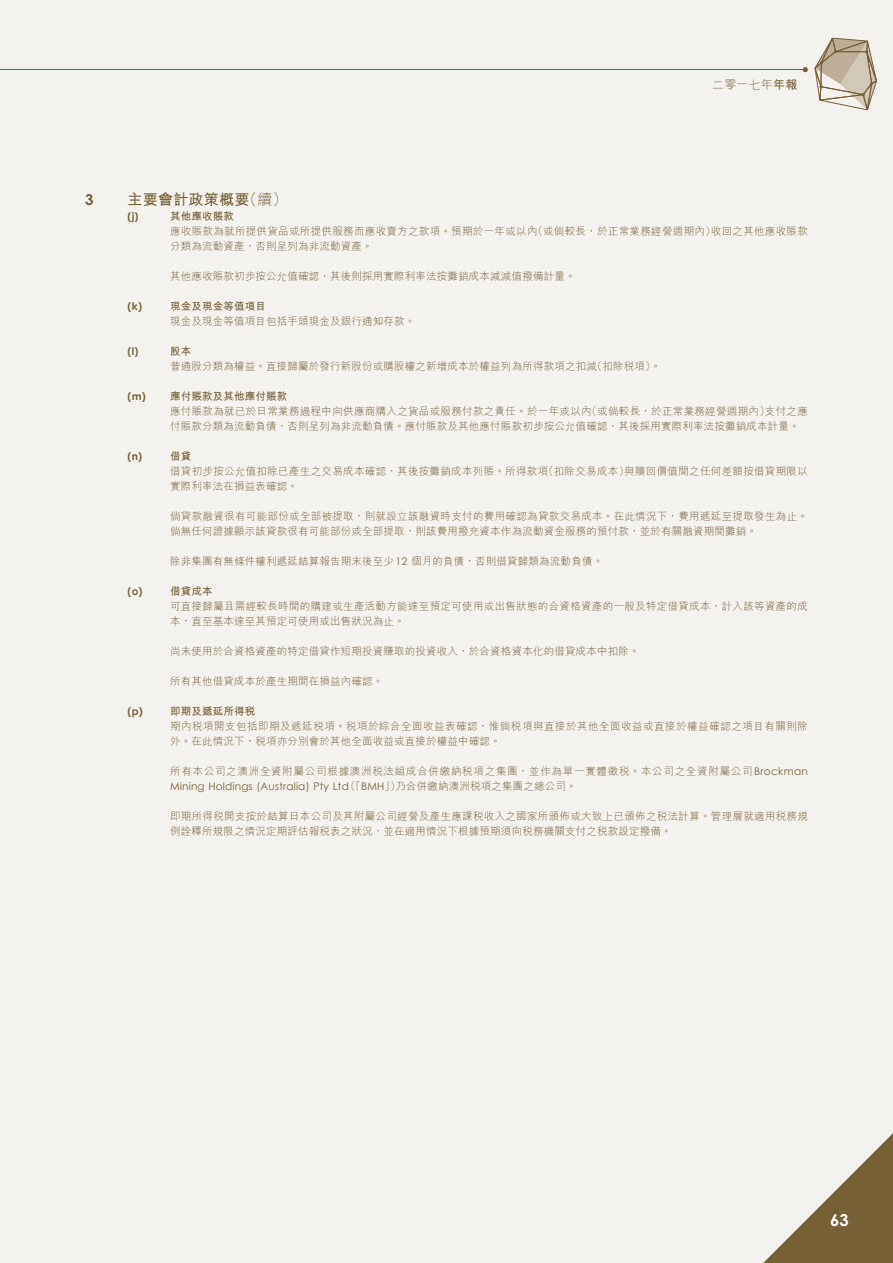
<style>
.page{position:relative;width:893px;height:1263px;background:#f4f2ee}
.page>*{position:absolute;margin:0;border:0;box-sizing:border-box;transform-origin:0 0}
.t1{font:700 16.5px "Century Gothic";color:#fff}
.t2{font:15px "M Hei HK Bold E Ten B5 H";letter-spacing:.015em;color:#776036}
.t3{font:700 15px "Century Gothic";color:#776036}
.t4{font:12px "M Hei HK Light E Ten B5 H";letter-spacing:.015em;color:#776036}
.t5{font:10.5px/15px "M Hei HK Light E Ten B5 H";letter-spacing:.03em;color:#776036}
.t6{font:10.5px/15px "M Hei HK Light E Ten B5 H";letter-spacing:.05em;color:#776036}
.t7{font:10.5px "M Hei HK Light E Ten B5 H";letter-spacing:.07em;color:#776036}
.t8{font:10.5px "Century Gothic";letter-spacing:.015em;color:#776036}
.t9{font:10.5px "M Hei HK Bold E Ten B5 H";letter-spacing:.015em;color:#776036}
.t10{font:700 10.5px "Century Gothic";color:#776036}
.s1{font-family:"M Hei HK Bold E Ten B5 H"}
.s2{font-family:"M Hei HK Light E Ten B5 H"}
.s3{font-family:"Century Gothic";font-weight:700}
.s4{font-family:"Century Gothic"}
</style>
<div class="page">
<svg style="left:763px;top:1133px;width:130px;height:130px"></svg>
<hr style="left:0;top:69px;width:805px;height:1px;background:#776036">
<svg style="left:803px;top:67px;width:5px;height:5px"></svg>
<svg style="left:814px;top:37px;width:63px;height:74px"></svg>
<p class="t4" style="left:712px;top:80px;width:87px">二零一七年<span class="s1">年報</span></p>
<h2 class="t3" style="left:85px;top:190px;width:10px">3</h2>
<h2 class="t2" style="left:128px;top:193px;width:162px">主要會計政策概要<span class="s2">（續）</span></h2>
<p class="t10" style="left:128px;top:209px;width:13px">(j)</p>
<p class="t9" style="left:170px;top:212px;width:65px">其他應收賬款</p>
<p class="t5" style="left:170px;top:225px;width:639px">應收賬款為就所提供貨品或所提供服務而應收賣方之款項。預期於一年或以內（或倘較長，於正常業務經營週期內）收回之其他應收賬款分類為流動資產，否則呈列為非流動資產。</p>
<p class="t5" style="left:170px;top:270px;width:407px">其他應收賬款初步按公允值確認，其後則採用實際利率法按攤銷成本減減值撥備計量。</p>
<p class="t10" style="left:128px;top:299px;width:16px">(k)</p>
<p class="t9" style="left:170px;top:302px;width:97px">現金及現金等值項目</p>
<p class="t5" style="left:170px;top:315px;width:247px">現金及現金等值項目包括手頭現金及銀行通知存款。</p>
<p class="t10" style="left:128px;top:344px;width:12px">(l)</p>
<p class="t9" style="left:170px;top:347px;width:23px">股本</p>
<p class="t5" style="left:170px;top:360px;width:492px">普通股分類為權益。直接歸屬於發行新股份或購股權之新增成本於權益列為所得款項之扣減（扣除稅項）。</p>
<p class="t9" style="left:128px;top:392px;width:161px"><span class="s3">(m)</span> 應付賬款及其他應付賬款</p>
<p class="t5" style="left:170px;top:405px;width:639px">應付賬款為就已於日常業務過程中向供應商購入之貨品或服務付款之責任。於一年或以內（或倘較長，於正常業務經營週期內）支付之應付賬款分類為流動負債，否則呈列為非流動負債。應付賬款及其他應付賬款初步按公允值確認，其後採用實際利率法按攤銷成本計量。</p>
<p class="t10" style="left:128px;top:449px;width:16px">(n)</p>
<p class="t9" style="left:170px;top:452px;width:23px">借貸</p>
<p class="t5" style="left:170px;top:465px;width:639px">借貸初步按公允值扣除已產生之交易成本確認，其後按攤銷成本列賬。所得款項（扣除交易成本）與贖回價值間之任何差額按借貸期限以實際利率法在損益表確認。</p>
<p class="t5" style="left:170px;top:510px;width:639px">倘貸款融資很有可能部份或全部被提取，則就設立該融資時支付的費用確認為貸款交易成本。在此情況下，費用遞延至提取發生為止。倘無任何證據顯示該貸款很有可能部份或全部提取，則該費用撥充資本作為流動資金服務的預付款，並於有關融資期間攤銷。</p>
<p class="t5" style="left:170px;top:555px;width:435px">除非集團有無條件權利遞延結算報告期末後至少<span class="s4">12</span> 個月的負債，否則借貸歸類為流動負債。</p>
<p class="t10" style="left:128px;top:584px;width:17px">(o)</p>
<p class="t9" style="left:170px;top:587px;width:44px">借貸成本</p>
<p class="t5" style="left:170px;top:600px;width:639px">可直接歸屬且需經較長時間的購建或生產活動方能達至預定可使用或出售狀態的合資格資產的一般及特定借貸成本，計入該等資產的成本，直至基本達至其預定可使用或出售狀況為止。</p>
<p class="t5" style="left:170px;top:645px;width:471px">尚未使用於合資格資產的特定借貸作短期投資賺取的投資收入，於合資格資本化的借貸成本中扣除。</p>
<p class="t5" style="left:170px;top:675px;width:215px">所有其他借貸成本於產生期間在損益內確認。</p>
<p class="t10" style="left:128px;top:704px;width:17px">(p)</p>
<p class="t9" style="left:170px;top:707px;width:87px">即期及遞延所得稅</p>
<p class="t6" style="left:170px;top:720px;width:639px">期內稅項開支包括即期及遞延稅項。稅項於綜合全面收益表確認，惟倘稅項與直接於其他全面收益或直接於權益確認之項目有關則除外。在此情況下，稅項亦分別會於其他全面收益或直接於權益中確認。</p>
<p class="t7" style="left:170px;top:767px;width:639px">所有本公司之澳洲全資附屬公司根據澳洲稅法組成合併繳納稅項之集團，並作為單一實體徵稅。本公司之全資附屬公司<span class="s4">Brockman</span></p>
<p class="t8" style="left:170px;top:779px;width:408px">Mining Holdings (Australia) Pty Ltd<span class="s2">（「</span>BMH<span class="s2">」）乃合併繳納澳洲稅項之集團之總公司。</span></p>
<p class="t5" style="left:170px;top:810px;width:639px">即期所得稅開支按於結算日本公司及其附屬公司經營及產生應課稅收入之國家所頒佈或大致上已頒佈之稅法計算。管理層就適用稅務規例詮釋所規限之情況定期評估報稅表之狀況，並在適用情況下根據預期須向稅務機關支付之稅款設定撥備。</p>
<h1 class="t1" style="left:830px;top:1210px;width:20px">63</h1>
</div>
